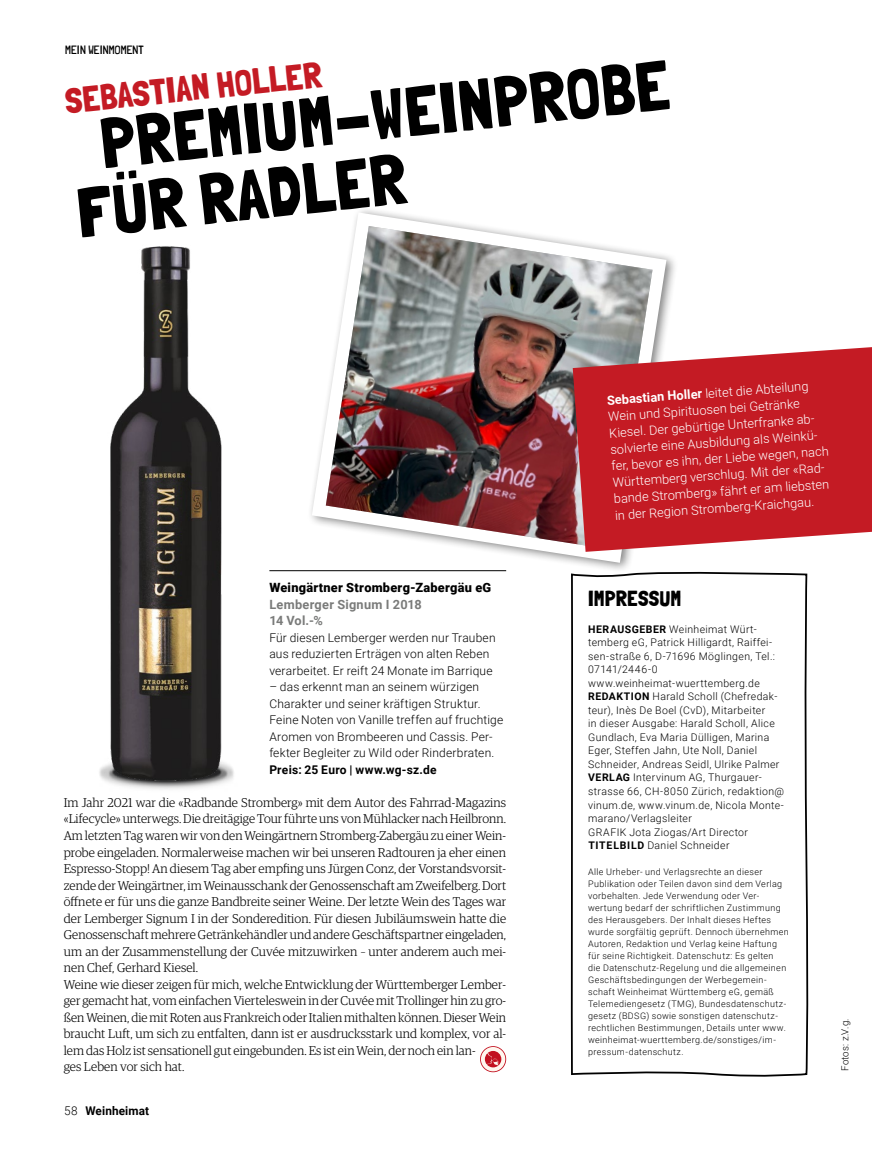
<style>
.page{position:relative;width:872px;height:1149px;background:#fff}
.page>*{position:absolute;margin:0;border:0;box-sizing:border-box;transform-origin:0 0}
.t1{font:70.5px/66px "Londrina Solid";color:#000}
.t2{font:36px "Londrina Solid";color:#c41b24}
.t3{font:21.75px "Londrina Solid";letter-spacing:.005em;color:#000}
.t4{font:300 12.75px/16.5px "Guardian Egyp";letter-spacing:.005em;color:#000}
.t5{font:300 12.75px/16.5px "Roboto";color:#fff}
.t6{font:900 12.75px "Roboto";letter-spacing:.02em;color:#000}
.t7{font:700 12.75px/16.5px "Roboto";letter-spacing:.02em;color:#7a7b7a}
.t8{font:300 12px/16.5px "Roboto";letter-spacing:.015em;color:#000}
.t9{font:700 12px "Roboto";letter-spacing:.015em;color:#000}
.t10{font:300 12px "Londrina Solid";letter-spacing:.01em;color:#000}
.t11{font:300 10.5px/13.5px "Roboto";letter-spacing:.035em;color:#000}
.t12{font:300 9.75px "Roboto";letter-spacing:.015em;color:#000}
.t13{font:300 9px/12px "Roboto";letter-spacing:.04em;color:#000}
.s1{font-weight:300}
.s2{font-weight:700}
</style>
<div class="page">
<img style="left:99px;top:765px;width:135px;height:24px">
<img style="left:103px;top:246px;width:126px;height:534px">
<div style="left:307px;top:206px;width:372px;height:367px;background:#000;opacity:.5"></div>
<svg style="left:312px;top:212px;width:354px;height:350px"></svg>
<img style="left:326px;top:226px;width:326px;height:323px">
<svg style="left:573px;top:347px;width:299px;height:204px;background:#c63039"></svg>
<svg style="left:570px;top:570px;width:238px;height:507px"></svg>
<hr style="left:269px;top:570px;width:237px;height:1px;background:#000">
<svg style="left:480px;top:1045px;width:26px;height:26px"></svg>
<svg style="left:481px;top:1046px;width:24px;height:24px"></svg>
<p class="t10" style="left:65px;top:43px;width:80px">MEIN WEINMOMENT</p>
<h1 class="t1" style="left:66px;top:113px;width:603px;text-indent:31px;rotate:-6deg">PREMIUM-WEINPROBE<br>FÜR RADLER</h1>
<h2 class="t2" style="left:63px;top:80px;width:259px;rotate:-6deg">SEBASTIAN HOLLER</h2>
<p class="t6" style="left:269px;top:578px;width:223px">Weingärtner Stromberg-Zabergäu eG</p>
<p class="t7" style="left:269px;top:595px;width:154px">Lemberger Signum I 2018<br>14 Vol.-%</p>
<p class="t8" style="left:269px;top:628px;width:228px">Für diesen Lemberger werden nur Trauben aus reduzierten Erträgen von alten Reben verarbeitet. Er reift 24 Monate im Barrique</p>
<p class="t8" style="left:269px;top:678px;width:235px">– das erkennt man an seinem würzigen Charakter und seiner kräftigen Struktur.<br>Feine Noten von Vanille treffen auf fruchtige Aromen von Brombeeren und Cassis. Per&shy;fekter Begleiter zu Wild oder Rinderbraten.</p>
<p class="t9" style="left:269px;top:761px;width:169px">Preis: 25 Euro | www.wg-sz.de</p>
<p class="t4" style="left:64px;top:793px;width:444px">Im Jahr 2021 war die «Radbande Stromberg» mit dem Autor des Fahrrad-Magazins «Lifecycle» unterwegs. Die dreitägige Tour führte uns von Mühlacker nach Heilbronn.<br>Am letzten Tag waren wir von den Weingärtnern Stromberg-Zabergäu zu einer Wein&shy;probe eingeladen. Normalerweise machen wir bei unseren Radtouren ja eher einen Espresso-Stopp! An diesem Tag aber empfing uns Jürgen Conz, der Vorstandsvorsit&shy;zende der Weingärtner, im Weinausschank der Genossenschaft am Zweifelberg. Dort öffnete er für uns die ganze Bandbreite seiner Weine. Der letzte Wein des Tages war der Lemberger Signum I in der Sonderedition. Für diesen Jubiläumswein hatte die Genossenschaft mehrere Getränkehändler und andere Geschäftspartner eingeladen, um an der Zusammenstellung der Cuvée mitzuwirken – unter anderem auch mei&shy;nen Chef, Gerhard Kiesel.<br>Weine wie dieser zeigen für mich, welche Entwicklung der Württemberger Lember&shy;ger gemacht hat, vom einfachen Vierteleswein in der Cuvée mit Trollinger hin zu gro&shy;ßen Weinen, die mit Roten aus Frankreich oder Italien mithalten können. Dieser Wein braucht Luft, um sich zu entfalten, dann ist er ausdrucksstark und komplex, vor al&shy;lem das Holz ist sensationell gut eingebunden. Es ist ein Wein, der noch ein lan-<br>ges Leben vor sich hat.</p>
<p class="t9" style="left:64px;top:1101px;width:86px"><span class="s1">58</span> Weinheimat</p>
<p class="t5" style="left:606px;top:391px;width:219px;rotate:-4deg"><span class="s2">Sebastian Holler</span> leitet die Abteilung Wein und Spirituosen bei Getränke Kiesel. Der gebürtige Unterfranke ab&shy;solvierte eine Ausbildung als Weinkü&shy;fer, bevor es ihn, der Liebe wegen, nach Württemberg verschlug. Mit der «Rad&shy;bande Stromberg» fährt er am liebsten in der Region Stromberg-Kraichgau.</p>
<h3 class="t3" style="left:588px;top:585px;width:95px">IMPRESSUM</h3>
<p class="t11" style="left:588px;top:621px;width:197px"><span class="s2">HERAUSGEBER</span> Weinheimat Würt&shy;temberg eG, Patrick Hilligardt, Raiffei&shy;sen-straße 6, D-71696 Möglingen, Tel.:<br>07141/2446-0 www.weinheimat-wuerttemberg.de <span class="s2">REDAKTION</span> Harald Scholl (Chefredak&shy;teur), Inès De Boel (CvD), Mitarbeiter<br>in dieser Ausgabe: Harald Scholl, Alice Gundlach, Eva Maria Dülligen, Marina Eger, Steffen Jahn, Ute Noll, Daniel Schneider, Andreas Seidl, Ulrike Palmer <span class="s2">VERLAG</span> Intervinum AG, Thurgauer&shy;strasse 66, CH-8050 Zürich, redaktion@ vinum.de, www.vinum.de, Nicola Monte&shy;marano/Verlagsleiter<br>GRAFIK Jota Ziogas/Art Director <span class="s2">TITELBILD</span> Daniel Schneider</p>
<p class="t13" style="left:588px;top:864px;width:202px">Alle Urheber- und Verlagsrechte an dieser Publikation oder Teilen davon sind dem Verlag vorbehalten. Jede Verwendung oder Ver&shy;wertung bedarf der schriftlichen Zustimmung des Herausgebers. Der Inhalt dieses Heftes wurde sorgfältig geprüft. Dennoch übernehmen Autoren, Redaktion und Verlag keine Haftung für seine Richtigkeit. Datenschutz: Es gelten<br>die Datenschutz-Regelung und die allgemeinen Geschäftsbedingungen der Werbegemein&shy;schaft Weinheimat Württemberg eG, gemäß Telemediengesetz (TMG), Bundesdatenschutz&shy;gesetz (BDSG) sowie sonstigen datenschutz&shy;rechtlichen Bestimmungen, Details unter www. weinheimat-wuerttemberg.de/sonstiges/im&shy;pressum-datenschutz.</p>
<p class="t12" style="left:838px;top:1070px;width:54px;rotate:-90deg">Fotos: z.V.g.</p>
</div>
